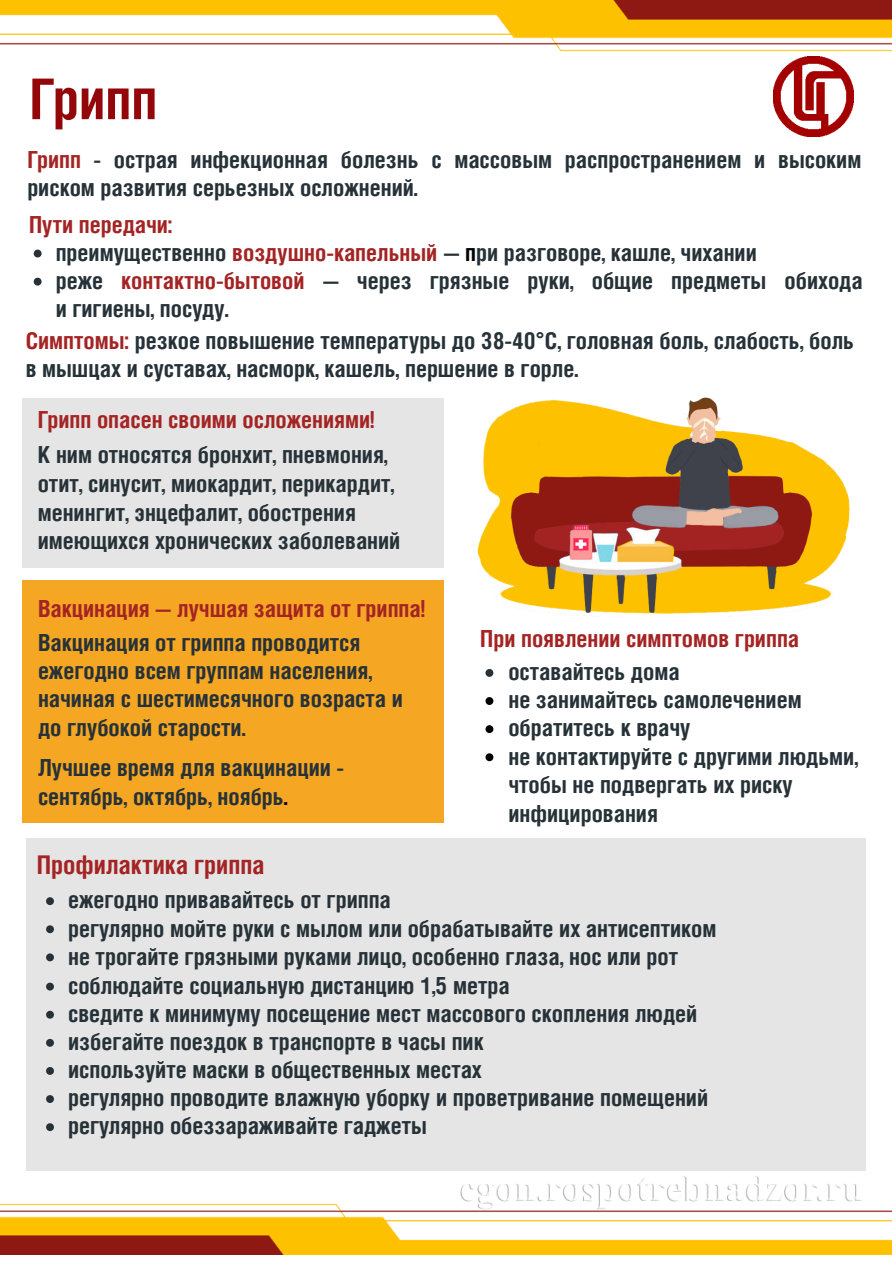
<style>
.page{position:relative;width:892px;height:1262px;background:#fff}
.page>*{position:absolute;margin:0;border:0;box-sizing:border-box;transform-origin:0 0}
.t1{font:700 56.2px "Helios Cond";color:#93070a}
.t2{font:700 25.85px "Helios Cond";color:#a42424}
.t3{font:700 23.6px/28.1px "Helios Cond";color:#263238}
.t4{font:700 23.6px "Helios Cond";color:#a42424}
.s1{color:#a42424}
.s2{color:#000}
</style>
<div class="page">
<img style="left:477px;top:397px;width:375px;height:219px">
<img style="left:0;top:0;width:891px;height:52px">
<img style="left:0;top:1203px;width:891px;height:51px">
<img style="left:444px;top:1160px;width:439px;height:56px">
<img style="left:773px;top:56px;width:80px;height:80px">
<div style="left:26px;top:837px;width:839px;height:333px;background:#e5e5e5"></div>
<svg style="left:46px;top:897px;width:8px;height:8px"></svg>
<svg style="left:46px;top:925px;width:8px;height:8px"></svg>
<svg style="left:46px;top:953px;width:8px;height:8px"></svg>
<svg style="left:46px;top:982px;width:8px;height:8px"></svg>
<svg style="left:46px;top:1010px;width:8px;height:8px"></svg>
<svg style="left:46px;top:1038px;width:8px;height:8px"></svg>
<svg style="left:46px;top:1067px;width:8px;height:7px"></svg>
<svg style="left:46px;top:1095px;width:8px;height:7px"></svg>
<svg style="left:46px;top:1123px;width:8px;height:8px"></svg>
<div style="left:22px;top:580px;width:422px;height:243px;background:#f5a623"></div>
<div style="left:22px;top:398px;width:422px;height:170px;background:#e5e5e5"></div>
<svg style="left:486px;top:669px;width:7px;height:8px"></svg>
<svg style="left:486px;top:697px;width:7px;height:8px"></svg>
<svg style="left:486px;top:725px;width:7px;height:8px"></svg>
<svg style="left:486px;top:753px;width:7px;height:8px"></svg>
<svg style="left:34px;top:249px;width:8px;height:8px"></svg>
<svg style="left:34px;top:278px;width:8px;height:7px"></svg>
<p class="t1" style="left:30px;top:65px;width:129px">Грипп</p>
<p class="t3" style="left:27px;top:145px;width:836px"><span class="s1">Грипп</span> - острая инфекционная болезнь с массовым распространением и высоким риском развития серьезных осложнений.</p>
<p class="t4" style="left:29px;top:210px;width:145px">Пути передачи:</p>
<p class="t3" style="left:56px;top:238px;width:703px">преимущественно <span class="s1">воздушно-капельный</span> — <span class="s2">п</span>ри разговоре, кашле, чихании</p>
<p class="t3" style="left:56px;top:266px;width:808px">реже <span class="s1">контактно-бытовой</span> — через грязные руки, общие предметы обихода и гигиены, посуду.</p>
<p class="t3" style="left:26px;top:326px;width:830px"><span class="s1">Симптомы:</span> резкое повышение температуры до 38-40°C, головная боль, слабость, боль в мышцах и суставах, насморк, кашель, першение в горле.</p>
<p class="t4" style="left:38px;top:406px;width:339px">Грипп опасен своими осложениями!</p>
<p class="t3" style="left:38px;top:440px;width:351px">К ним относятся бронхит, пневмония,</p>
<p class="t3" style="left:38px;top:469px;width:358px">отит, синусит, миокардит, перикардит,</p>
<p class="t3" style="left:38px;top:497px;width:320px">менингит, энцефалит, обострения</p>
<p class="t3" style="left:38px;top:526px;width:364px">имеющихся хронических заболеваний</p>
<p class="t4" style="left:38px;top:594px;width:389px">Вакцинация — лучшая защита от гриппа!</p>
<p class="t3" style="left:38px;top:628px;width:366px;line-height:28.4px">Вакцинация от гриппа проводится ежегодно всем группам населения, начиная с шестимесячного возраста и до глубокой старости.</p>
<p class="t3" style="left:38px;top:752px;width:308px;line-height:29.2px">Лучшее время для вакцинации - сентябрь, октябрь, ноябрь<span class="s2">.</span></p>
<p class="t4" style="left:480px;top:624px;width:320px">При появлении симптомов гриппа</p>
<p class="t3" style="left:508px;top:657px;width:173px">оставайтесь дома</p>
<p class="t3" style="left:508px;top:685px;width:295px">не занимайтесь самолечением</p>
<p class="t3" style="left:508px;top:713px;width:184px">обратитесь к врачу</p>
<p class="t3" style="left:508px;top:741px;width:351px;line-height:28.6px">не контактируйте с другими людьми, чтобы не подвергать их риску инфицирования</p>
<p class="t2" style="left:37px;top:849px;width:229px">Профилактика гриппа</p>
<p class="t3" style="left:68px;top:885px;width:324px">ежегодно привавайтесь от гриппа</p>
<p class="t3" style="left:68px;top:913px;width:650px">регулярно мойте руки с мылом или обрабатывайте их антисептиком</p>
<p class="t3" style="left:68px;top:941px;width:612px">не трогайте грязными руками лицо, особенно глаза, нос или рот</p>
<p class="t3" style="left:68px;top:971px;width:443px">соблюдайте социальную дистанцию 1,5 метра</p>
<p class="t3" style="left:68px;top:999px;width:631px">сведите к минимуму посещение мест массового скопления людей</p>
<p class="t3" style="left:68px;top:1027px;width:417px">избегайте поездок в транспорте в часы пик</p>
<p class="t3" style="left:68px;top:1055px;width:415px">используйте маски в общественных местах</p>
<p class="t3" style="left:68px;top:1083px;width:641px">регулярно проводите влажную уборку и проветривание помещений</p>
<p class="t3" style="left:68px;top:1111px;width:360px">регулярно обеззараживайте гаджеты</p>
</div>
